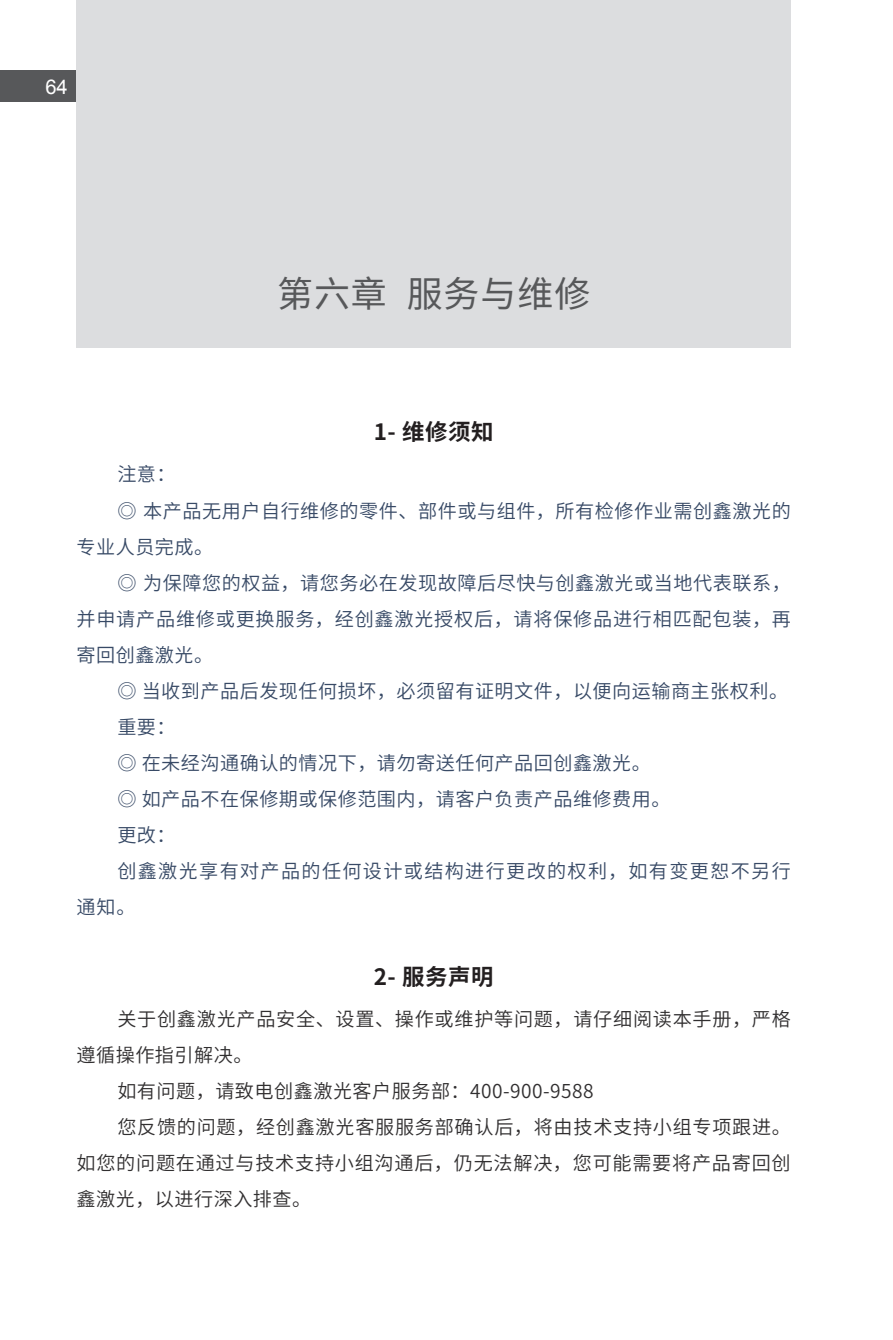
<style>
.page{position:relative;width:893px;height:1340px;background:#fff}
.page>*{position:absolute;margin:0;border:0;box-sizing:border-box;transform-origin:0 0}
._1-一级标题{font:36px "Source Han Sans HWSC";letter-spacing:.025em;color:#57585a}
._2-二级标题{font:700 22.5px "Source Han Sans SC";letter-spacing:.025em;color:#231f20}
.t1{font:20.25px "Arial";color:#fff}
._1-重要正文-蓝色字{font:19.12px/36px "Source Han Sans SC";letter-spacing:.025em;color:#384a66}
._1-正文{font:19.12px/36px "Source Han Sans SC";letter-spacing:.04em;color:#312f30}
._1-重要正文-蓝色字-2{font:19.12px/36px "Source Han Sans SC";letter-spacing:.07em;color:#384a66}
</style>
<div class="page">
<div style="left:0;top:70px;width:77px;height:32px;background:#57585a"></div>
<div style="left:77px;top:0;width:714px;height:348px;background:#dcdddf"></div>
<p class="t1" style="left:45px;top:73px;width:24px">64</p>
<p class="_1-一级标题" style="left:277px;top:273px;width:315px">第六章 服务与维修</p>
<p class="_2-二级标题" style="left:374px;top:419px;width:122px">1- 维修须知</p>
<p class="_1-重要正文-蓝色字" style="left:117px;top:457px;width:60px">注意：</p>
<p class="_1-重要正文-蓝色字" style="left:77px;top:493px;width:716px;text-indent:41px">◎ 本产品无用户自行维修的零件、部件或与组件，所有检修作业需创鑫激光的专业人员完成。</p>
<p class="_1-重要正文-蓝色字" style="left:77px;top:565px;width:716px;text-align:justify;text-indent:41px">◎ 为保障您的权益，请您务必在发现故障后尽快与创鑫激光或当地代表联系，并申请产品维修或更换服务，经创鑫激光授权后，请将保修品进行相匹配包装，再寄回创鑫激光。</p>
<p class="_1-重要正文-蓝色字" style="left:117px;top:673px;width:672px">◎ 当收到产品后发现任何损坏，必须留有证明文件，以便向运输商主张权利。</p>
<p class="_1-重要正文-蓝色字" style="left:117px;top:709px;width:60px">重要：</p>
<p class="_1-重要正文-蓝色字" style="left:117px;top:745px;width:535px">◎ 在未经沟通确认的情况下，请勿寄送任何产品回创鑫激光。</p>
<p class="_1-重要正文-蓝色字" style="left:117px;top:781px;width:555px">◎ 如产品不在保修期或保修范围内，请客户负责产品维修费用。</p>
<p class="_1-重要正文-蓝色字" style="left:117px;top:817px;width:60px">更改：</p>
<p class="_1-重要正文-蓝色字-2" style="left:77px;top:853px;width:716px;text-indent:41px">创鑫激光享有对产品的任何设计或结构进行更改的权利，如有变更恕不另行通知。</p>
<p class="_2-二级标题" style="left:374px;top:963px;width:122px">2- 服务声明</p>
<p class="_1-正文" style="left:77px;top:1001px;width:716px;text-indent:41px">关于创鑫激光产品安全、设置、操作或维护等问题，请仔细阅读本手册，严格遵循操作指引解决。</p>
<p class="_1-正文" style="left:117px;top:1073px;width:478px">如有问题，请致电创鑫激光客户服务部：400-900-9588</p>
<p class="_1-正文" style="left:77px;top:1109px;width:716px;text-align:justify;text-indent:41px">您反馈的问题，经创鑫激光客服服务部确认后，将由技术支持小组专项跟进。如您的问题在通过与技术支持小组沟通后，仍无法解决，您可能需要将产品寄回创鑫激光，以进行深入排查。</p>
</div>
